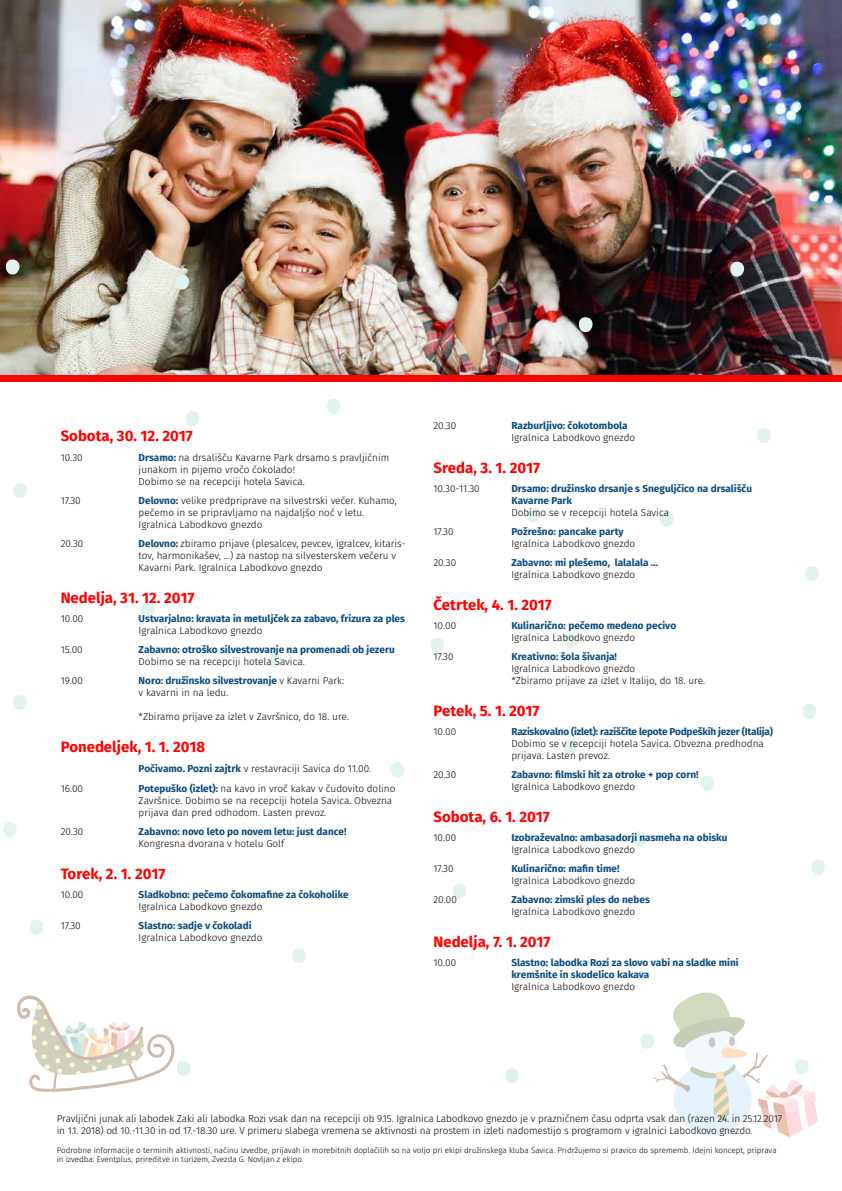
<style>
.page{position:relative;width:842px;height:1191px;background:#fff}
.page>*{position:absolute;margin:0;border:0;box-sizing:border-box;transform-origin:0 0}
.t1{font:700 15px "Fira Sans";color:#f00}
.t2{font:300 10px/12px "Fira Sans";color:#000}
.t3{font:700 10px/12px "Fira Sans";color:#0b4b80}
.t4{font:700 10px "Fira Sans";letter-spacing:-.02em;color:#0b4b80}
.t5{font:300 8px/9.6px "Fira Sans";color:#000}
.s1{font-weight:700;color:#0b4b80}
</style>
<div class="page">
<img style="left:0;top:0;width:842px;height:375px">
<svg style="left:578px;top:313px;width:16px;height:21px"></svg>
<svg style="left:730px;top:258px;width:16px;height:21px"></svg>
<svg style="left:757px;top:428px;width:14px;height:15px"></svg>
<svg style="left:805px;top:566px;width:14px;height:15px"></svg>
<svg style="left:700px;top:776px;width:14px;height:15px"></svg>
<svg style="left:327px;top:399px;width:14px;height:15px"></svg>
<svg style="left:802px;top:703px;width:14px;height:16px"></svg>
<svg style="left:13px;top:694px;width:14px;height:16px"></svg>
<svg style="left:30px;top:920px;width:14px;height:15px"></svg>
<svg style="left:564px;top:740px;width:14px;height:15px"></svg>
<svg style="left:430px;top:637px;width:14px;height:16px"></svg>
<svg style="left:186px;top:411px;width:14px;height:15px"></svg>
<svg style="left:175px;top:271px;width:16px;height:21px"></svg>
<svg style="left:5px;top:256px;width:16px;height:21px"></svg>
<svg style="left:13px;top:483px;width:14px;height:15px"></svg>
<svg style="left:3px;top:822px;width:14px;height:15px"></svg>
<svg style="left:391px;top:762px;width:14px;height:15px"></svg>
<svg style="left:292px;top:948px;width:14px;height:15px"></svg>
<svg style="left:811px;top:860px;width:14px;height:15px"></svg>
<svg style="left:453px;top:884px;width:14px;height:15px"></svg>
<svg style="left:505px;top:1068px;width:14px;height:15px"></svg>
<svg style="left:526px;top:507px;width:14px;height:15px"></svg>
<svg style="left:660px;top:511px;width:14px;height:16px"></svg>
<svg style="left:564px;top:633px;width:14px;height:15px"></svg>
<svg style="left:141px;top:602px;width:14px;height:15px"></svg>
<svg style="left:268px;top:653px;width:14px;height:15px"></svg>
<svg style="left:633px;top:831px;width:14px;height:15px"></svg>
<div style="left:0;top:375px;width:842px;height:6px;background:#f00"></div>
<svg style="left:17px;top:995px;width:174px;height:97px"></svg>
<svg style="left:640px;top:992px;width:178px;height:145px"></svg>
<h1 class="t1" style="left:61px;top:425px;width:134px">Sobota, 30. 12. 2017</h1>
<p class="t2" style="left:61px;top:452px;width:24px">10.30</p>
<p class="t2" style="left:139px;top:452px;width:252px"><span class="s1">Drsamo:</span> na drsališču Kavarne Park drsamo s pravljičnim junakom in pijemo vročo čokolado!<br>Dobimo se na recepciji hotela Savica.</p>
<p class="t2" style="left:61px;top:495px;width:22px">17.30</p>
<p class="t2" style="left:139px;top:495px;width:260px"><span class="s1">Delovno:</span> velike predpriprave na silvestrski večer. Kuhamo, pečemo in se pripravljamo na najdaljšo noč v letu.<br>Igralnica Labodkovo gnezdo</p>
<p class="t2" style="left:61px;top:538px;width:24px">20.30</p>
<p class="t2" style="left:139px;top:538px;width:269px"><span class="s1">Delovno:</span> zbiramo prijave (plesalcev, pevcev, igralcev, kitaris&shy;tov, harmonikašev, …) za nastop na silvesterskem večeru v<br>Kavarni Park. Igralnica Labodkovo gnezdo</p>
<h1 class="t1" style="left:61px;top:587px;width:135px">Nedelja, 31. 12. 2017</h1>
<p class="t2" style="left:61px;top:613px;width:24px">10.00</p>
<p class="t3" style="left:139px;top:613px;width:268px">Ustvarjalno: kravata in metuljček za zabavo, frizura za ples</p>
<p class="t2" style="left:139px;top:625px;width:125px">Igralnica Labodkovo gnezdo</p>
<p class="t2" style="left:61px;top:644px;width:24px">15.00</p>
<p class="t3" style="left:139px;top:644px;width:258px">Zabavno: otroško silvestrovanje na promenadi ob jezeru</p>
<p class="t2" style="left:139px;top:656px;width:168px">Dobimo se na recepciji hotela Savica.</p>
<p class="t2" style="left:61px;top:675px;width:24px">19.00</p>
<p class="t2" style="left:139px;top:675px;width:207px"><span class="s1">Noro: družinsko silvestrovanje</span> v Kavarni Park: v kavarni in na ledu.</p>
<p class="t2" style="left:139px;top:711px;width:212px">*Zbiramo prijave za izlet v Završnico, do 18. ure.</p>
<h1 class="t1" style="left:61px;top:736px;width:146px">Ponedeljek, 1. 1. 2018</h1>
<p class="t2" style="left:139px;top:763px;width:234px"><span class="s1">Počivamo. Pozni zajtrk</span> v restavraciji Savica do 11.00.</p>
<p class="t2" style="left:61px;top:783px;width:24px">16.00</p>
<p class="t2" style="left:139px;top:783px;width:258px"><span class="s1">Potepuško (izlet):</span> na kavo in vroč kakav v čudovito dolino<br>Završnice. Dobimo se na recepciji hotela Savica. Obvezna prijava dan pred odhodom. Lasten prevoz.</p>
<p class="t2" style="left:61px;top:826px;width:24px">20.30</p>
<p class="t3" style="left:139px;top:826px;width:209px">Zabavno: novo leto po novem letu: just dance!</p>
<p class="t2" style="left:139px;top:838px;width:147px">Kongresna dvorana v hotelu Golf</p>
<h1 class="t1" style="left:61px;top:863px;width:106px">Torek, 2. 1. 2017</h1>
<p class="t2" style="left:61px;top:889px;width:24px">10.00</p>
<p class="t3" style="left:139px;top:889px;width:211px">Sladkobno: pečemo čokomafine za čokoholike</p>
<p class="t2" style="left:139px;top:901px;width:125px">Igralnica Labodkovo gnezdo</p>
<p class="t2" style="left:61px;top:920px;width:22px">17.30</p>
<p class="t3" style="left:139px;top:920px;width:114px">Slastno: sadje v čokoladi</p>
<p class="t2" style="left:139px;top:932px;width:125px">Igralnica Labodkovo gnezdo</p>
<p class="t2" style="left:433px;top:420px;width:24px">20.30</p>
<p class="t3" style="left:511px;top:420px;width:118px">Razburljivo: čokotombola</p>
<p class="t2" style="left:511px;top:432px;width:125px">Igralnica Labodkovo gnezdo</p>
<h1 class="t1" style="left:433px;top:457px;width:108px">Sreda, 3. 1. 2017</h1>
<p class="t2" style="left:433px;top:483px;width:48px">10.30-11.30</p>
<p class="t3" style="left:511px;top:483px;width:242px">Drsamo: družinsko drsanje s Sneguljčico na drsališču<br>Kavarne Park</p>
<p class="t2" style="left:511px;top:507px;width:159px">Dobimo se v recepciji hotela Savica</p>
<p class="t2" style="left:433px;top:526px;width:22px">17.30</p>
<p class="t3" style="left:511px;top:526px;width:114px">Požrešno: pancake party</p>
<p class="t2" style="left:511px;top:538px;width:125px">Igralnica Labodkovo gnezdo</p>
<p class="t2" style="left:433px;top:557px;width:24px">20.30</p>
<p class="t3" style="left:511px;top:557px;width:148px">Zabavno: mi plešemo, lalalala …</p>
<p class="t2" style="left:511px;top:569px;width:125px">Igralnica Labodkovo gnezdo</p>
<h1 class="t1" style="left:433px;top:594px;width:120px">Četrtek, 4. 1. 2017</h1>
<p class="t2" style="left:433px;top:620px;width:24px">10.00</p>
<p class="t3" style="left:511px;top:620px;width:166px">Kulinarično: pečemo medeno pecivo</p>
<p class="t2" style="left:511px;top:632px;width:125px">Igralnica Labodkovo gnezdo</p>
<p class="t2" style="left:433px;top:651px;width:22px">17.30</p>
<p class="t3" style="left:511px;top:651px;width:107px">Kreativno: šola šivanja!</p>
<p class="t2" style="left:511px;top:663px;width:195px">Igralnica Labodkovo gnezdo<br>*Zbiramo prijave za izlet v Italijo, do 18. ure.</p>
<h1 class="t1" style="left:433px;top:700px;width:108px">Petek, 5. 1. 2017</h1>
<p class="t2" style="left:433px;top:726px;width:24px">10.00</p>
<p class="t4" style="left:511px;top:724px;width:263px">Raziskovalno (izlet): raziščite lepote Podpeških jezer (Italija)</p>
<p class="t2" style="left:511px;top:738px;width:254px">Dobimo se v recepciji hotela Savica. Obvezna predhodna prijava. Lasten prevoz.</p>
<p class="t2" style="left:433px;top:769px;width:24px">20.30</p>
<p class="t3" style="left:511px;top:769px;width:189px">Zabavno: filmski hit za otroke + pop corn!</p>
<p class="t2" style="left:511px;top:781px;width:125px">Igralnica Labodkovo gnezdo</p>
<h1 class="t1" style="left:433px;top:806px;width:118px">Sobota, 6. 1. 2017</h1>
<p class="t2" style="left:433px;top:832px;width:24px">10.00</p>
<p class="t3" style="left:511px;top:832px;width:218px">Izobraževalno: ambasadorji nasmeha na obisku</p>
<p class="t2" style="left:511px;top:844px;width:125px">Igralnica Labodkovo gnezdo</p>
<p class="t2" style="left:433px;top:863px;width:22px">17.30</p>
<p class="t3" style="left:511px;top:863px;width:109px">Kulinarično: mafin time!</p>
<p class="t2" style="left:511px;top:875px;width:125px">Igralnica Labodkovo gnezdo</p>
<p class="t2" style="left:433px;top:894px;width:25px">20.00</p>
<p class="t3" style="left:511px;top:894px;width:140px">Zabavno: zimski ples do nebes</p>
<p class="t2" style="left:511px;top:906px;width:125px">Igralnica Labodkovo gnezdo</p>
<h1 class="t1" style="left:433px;top:931px;width:119px">Nedelja, 7. 1. 2017</h1>
<p class="t2" style="left:433px;top:957px;width:24px">10.00</p>
<p class="t3" style="left:511px;top:957px;width:229px">Slastno: labodka Rozi za slovo vabi na sladke mini kremšnite in skodelico kakava</p>
<p class="t2" style="left:511px;top:981px;width:125px">Igralnica Labodkovo gnezdo</p>
<p class="t2" style="left:57px;top:1112px;width:727px">Pravljični junak ali labodek Zaki ali labodka Rozi vsak dan na recepciji ob 9.15. Igralnica Labodkovo gnezdo je v prazničnem času odprta vsak dan (razen 24. in 25.12.2017 in 1.1. 2018) od 10.-11.30 in od 17.-18.30 ure. V primeru slabega vremena se aktivnosti na prostem in izleti nadomestijo s programom v igralnici Labodkovo gnezdo.</p>
<p class="t5" style="left:57px;top:1145px;width:721px">Podrobne informacije o terminih aktivnosti, načinu izvedbe, prijavah in morebitnih doplačilih so na voljo pri ekipi družinskega kluba Savica. Pridržujemo si pravico do sprememb. Idejni koncept, priprava in izvedba: Eventplus, prireditve in turizem, Zvezda G. Novljan z ekipo.</p>
</div>
